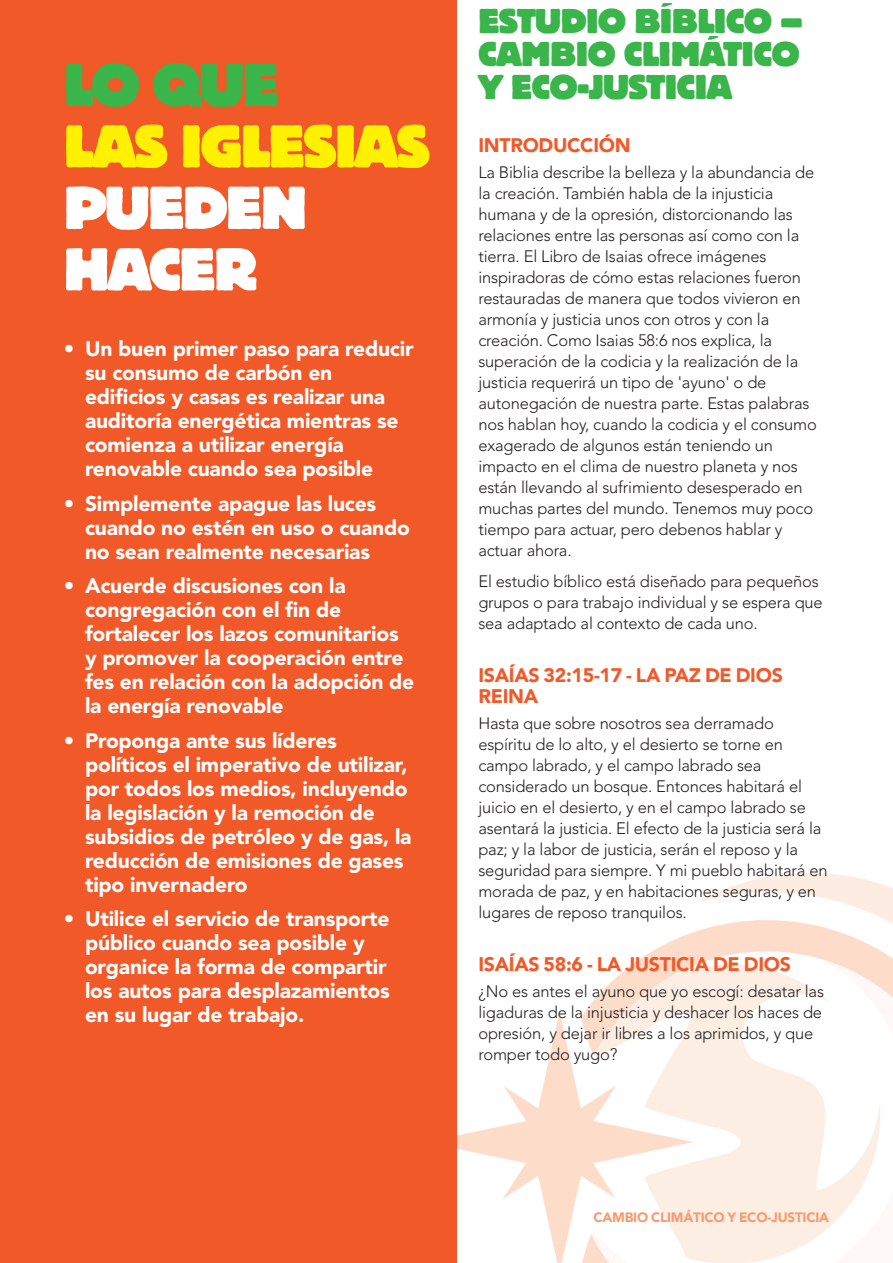
<style>
.page{position:relative;width:893px;height:1263px;background:#fff}
.page>*{position:absolute;margin:0;border:0;box-sizing:border-box;transform-origin:0 0}
.t1{font:63px "Block T Heav";letter-spacing:-.03em;color:#fff101}
.t2{font:63px/61.5px "Block T Heav";letter-spacing:-.03em;color:#fff}
.t3{font:63px "Block T Heav";color:#3ab54a}
.t4{font:36px/33px "Block T Heav";letter-spacing:-.015em;color:#3ab54a;text-align:justify}
.t5{font:900 21px/24px "Avenir";letter-spacing:-.01em;color:#fff}
.t6{font:900 19.5px/21px "Avenir";letter-spacing:-.015em;color:#f15929}
.t7{font:300 16.5px/21px "Avenir";letter-spacing:-.01em;color:#231f20}
.t8{font:900 13.5px "Avenir";letter-spacing:-.015em;color:#f79a70}
</style>
<div class="page">
<img style="left:457px;top:873px;width:436px;height:390px">
<div style="left:0;top:0;width:457px;height:1263px;background:#f15929"></div>
<h1 class="t3" style="left:64px;top:47px;width:217px">LO QUE</h1>
<h1 class="t1" style="left:64px;top:109px;width:368px">LAS IGLESIAS</h1>
<h1 class="t2" style="left:64px;top:176px;width:245px">PUEDEN<br>HACER</h1>
<p class="t5" style="left:85px;top:339px;width:330px;text-indent:-21px">• Un buen primer paso para reducir su consumo de carbón en edificios y casas es realizar una auditoría energética mientras se comienza a utilizar energía renovable cuando sea posible</p>
<p class="t5" style="left:85px;top:493px;width:326px;text-indent:-21px">• Simplemente apague las luces cuando no estén en uso o cuando no sean realmente necesarias</p>
<p class="t5" style="left:85px;top:576px;width:331px;text-indent:-21px">• Acuerde discusiones con la congregación con el fin de fortalecer los lazos comunitarios y promover la cooperación entre fes en relación con la adopción de la energía renovable</p>
<p class="t5" style="left:85px;top:730px;width:328px;text-indent:-21px">• Proponga ante sus líderes políticos el imperativo de utilizar, por todos los medios, incluyendo la legislación y la remoción de subsidios de petróleo y de gas, la reducción de emisiones de gases tipo invernadero</p>
<p class="t5" style="left:85px;top:909px;width:306px;text-indent:-21px">• Utilice el servicio de transporte público cuando sea posible y organice la forma de compartir los autos para desplazamientos en su lugar de trabajo.</p>
<h2 class="t4" style="left:478px;top:4px;width:326px">ESTUDIO BÍBLICO – CAMBIO CLIMÁTICO Y ECO-JUSTICIA</h2>
<p class="t6" style="left:478px;top:136px;width:154px">INTRODUCCIÓN</p>
<p class="t7" style="left:478px;top:163px;width:340px">La Biblia describe la belleza y la abundancia de la creación. También habla de la injusticia humana y de la opresión, distorcionando las relaciones entre las personas así como con la tierra. El Libro de Isaias ofrece imágenes inspiradoras de cómo estas relaciones fueron restauradas de manera que todos vivieron en armonía y justicia unos con otros y con la creación. Como Isaias 58:6 nos explica, la superación de la codicia y la realización de la justicia requerirá un tipo de 'ayuno' o de autonegación de nuestra parte. Estas palabras nos hablan hoy, cuando la codicia y el consumo exagerado de algunos están teniendo un impacto en el clima de nuestro planeta y nos están llevando al sufrimiento desesperado en muchas partes del mundo. Tenemos muy poco tiempo para actuar, pero debenos hablar y actuar ahora.</p>
<p class="t7" style="left:478px;top:572px;width:346px">El estudio bíblico está diseñado para pequeños grupos o para trabajo individual y se espera que sea adaptado al contexto de cada uno.</p>
<p class="t6" style="left:478px;top:666px;width:306px">ISAÍAS 32:15-17 - LA PAZ DE DIOS<br>REINA</p>
<p class="t7" style="left:478px;top:714px;width:351px">Hasta que sobre nosotros sea derramado espíritu de lo alto, y el desierto se torne en campo labrado, y el campo labrado sea considerado un bosque. Entonces habitará el juicio en el desierto, y en el campo labrado se asentará la justicia. El efecto de la justicia será la paz; y la labor de justicia, serán el reposo y la seguridad para siempre. Y mi pueblo habitará en morada de paz, y en habitaciones seguras, y en lugares de reposo tranquilos.</p>
<p class="t6" style="left:478px;top:955px;width:314px">ISAÍAS 58:6 - LA JUSTICIA DE DIOS</p>
<p class="t7" style="left:478px;top:982px;width:347px">¿No es antes el ayuno que yo escogí: desatar las ligaduras de la injusticia y deshacer los haces de opresión, y dejar ir libres a los aprimidos, y que romper todo yugo?</p>
<p class="t8" style="left:593px;top:1212px;width:237px">CAMBIO CLIMÁTICO Y ECO-JUSTICIA</p>
</div>
